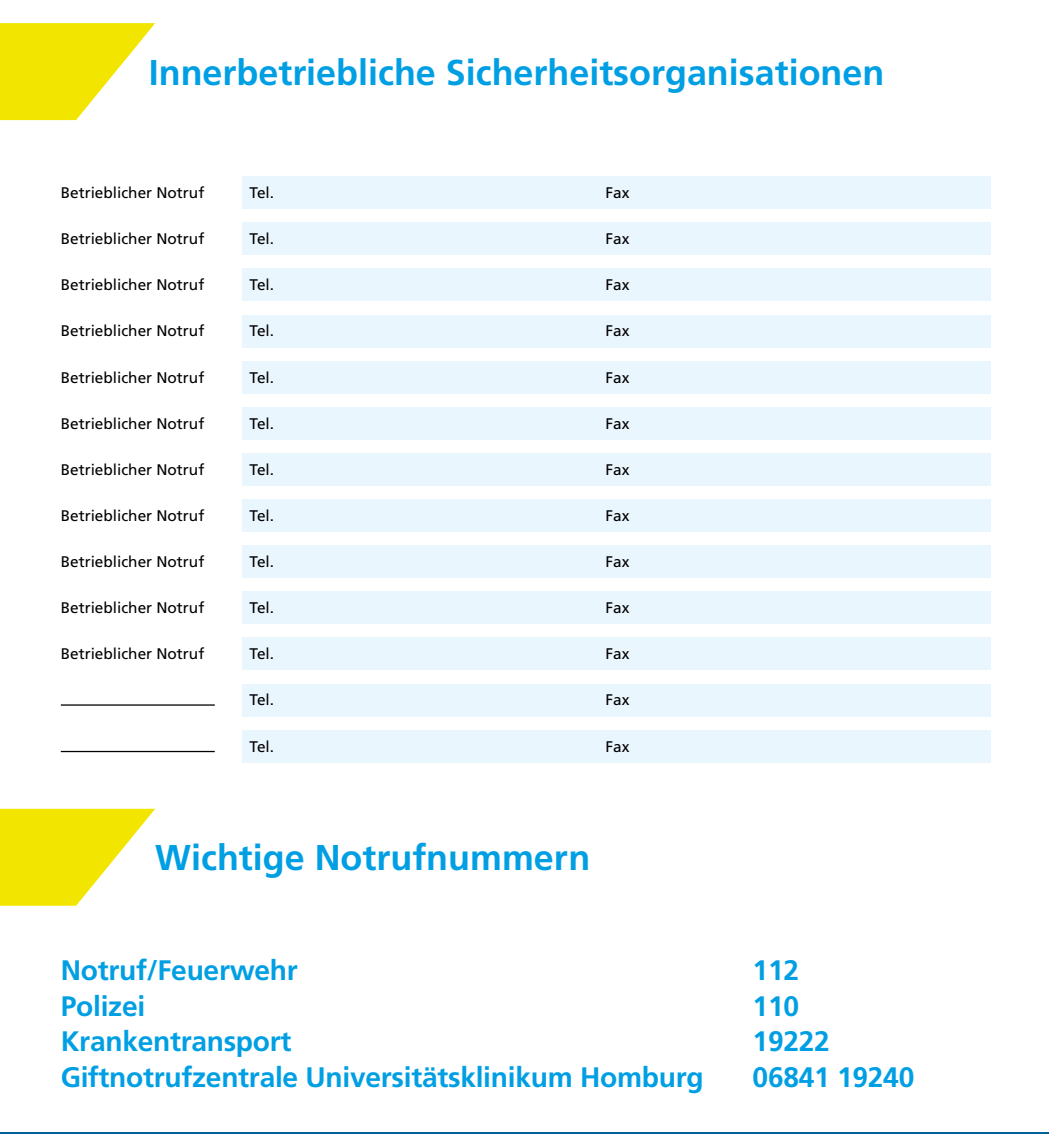
<style>
.page{position:relative;width:1049px;height:1134px;background:#fff}
.page>*{position:absolute;margin:0;border:0;box-sizing:border-box;transform-origin:0 0}
.t1{font:700 35.75px "Frutiger LT Pro";color:#009fe3}
.t2{font:700 28.25px "Frutiger LT Pro";letter-spacing:-.01em;color:#009fe3}
.t3{font:15.25px "Frutiger LT Pro";color:#000}
</style>
<div class="page">
<div style="left:242px;top:176px;width:748px;height:33px;background:#eaf6fe"></div>
<div style="left:242px;top:730px;width:748px;height:32px;background:#eaf6fe"></div>
<div style="left:242px;top:453px;width:748px;height:33px;background:#eaf6fe"></div>
<div style="left:242px;top:684px;width:748px;height:32px;background:#eaf6fe"></div>
<div style="left:242px;top:407px;width:748px;height:33px;background:#eaf6fe"></div>
<div style="left:242px;top:638px;width:748px;height:32px;background:#eaf6fe"></div>
<div style="left:242px;top:361px;width:748px;height:32px;background:#eaf6fe"></div>
<div style="left:242px;top:591px;width:748px;height:33px;background:#eaf6fe"></div>
<div style="left:242px;top:315px;width:748px;height:32px;background:#eaf6fe"></div>
<div style="left:242px;top:545px;width:748px;height:33px;background:#eaf6fe"></div>
<div style="left:242px;top:269px;width:748px;height:32px;background:#eaf6fe"></div>
<div style="left:242px;top:499px;width:748px;height:33px;background:#eaf6fe"></div>
<div style="left:242px;top:222px;width:748px;height:33px;background:#eaf6fe"></div>
<hr style="left:61px;top:704px;width:154px;height:2px;background:#000">
<hr style="left:61px;top:751px;width:154px;height:1px;background:#000">
<svg style="left:0;top:23px;width:155px;height:97px"></svg>
<svg style="left:0;top:809px;width:155px;height:97px"></svg>
<hr style="left:0;top:1133px;width:1049px;height:1px;background:#00609c">
<p class="t1" style="left:149px;top:51px;width:737px">Innerbetriebliche Sicherheitsorganisationen</p>
<p class="t3" style="left:61px;top:184px;width:145px">Betrieblicher Notruf</p>
<p class="t3" style="left:250px;top:184px;width:26px">Tel.</p>
<p class="t3" style="left:605px;top:184px;width:25px">Fax</p>
<p class="t3" style="left:61px;top:230px;width:145px">Betrieblicher Notruf</p>
<p class="t3" style="left:250px;top:230px;width:26px">Tel.</p>
<p class="t3" style="left:605px;top:230px;width:25px">Fax</p>
<p class="t3" style="left:61px;top:276px;width:145px">Betrieblicher Notruf</p>
<p class="t3" style="left:250px;top:276px;width:26px">Tel.</p>
<p class="t3" style="left:605px;top:276px;width:25px">Fax</p>
<p class="t3" style="left:61px;top:322px;width:145px">Betrieblicher Notruf</p>
<p class="t3" style="left:250px;top:322px;width:26px">Tel.</p>
<p class="t3" style="left:605px;top:322px;width:25px">Fax</p>
<p class="t3" style="left:61px;top:368px;width:145px">Betrieblicher Notruf</p>
<p class="t3" style="left:250px;top:368px;width:26px">Tel.</p>
<p class="t3" style="left:605px;top:368px;width:25px">Fax</p>
<p class="t3" style="left:61px;top:414px;width:145px">Betrieblicher Notruf</p>
<p class="t3" style="left:250px;top:414px;width:26px">Tel.</p>
<p class="t3" style="left:605px;top:414px;width:25px">Fax</p>
<p class="t3" style="left:61px;top:460px;width:145px">Betrieblicher Notruf</p>
<p class="t3" style="left:250px;top:460px;width:26px">Tel.</p>
<p class="t3" style="left:605px;top:460px;width:25px">Fax</p>
<p class="t3" style="left:61px;top:507px;width:145px">Betrieblicher Notruf</p>
<p class="t3" style="left:250px;top:507px;width:26px">Tel.</p>
<p class="t3" style="left:605px;top:507px;width:25px">Fax</p>
<p class="t3" style="left:61px;top:553px;width:145px">Betrieblicher Notruf</p>
<p class="t3" style="left:250px;top:553px;width:26px">Tel.</p>
<p class="t3" style="left:605px;top:553px;width:25px">Fax</p>
<p class="t3" style="left:61px;top:599px;width:145px">Betrieblicher Notruf</p>
<p class="t3" style="left:250px;top:599px;width:26px">Tel.</p>
<p class="t3" style="left:605px;top:599px;width:25px">Fax</p>
<p class="t3" style="left:61px;top:645px;width:145px">Betrieblicher Notruf</p>
<p class="t3" style="left:250px;top:645px;width:26px">Tel.</p>
<p class="t3" style="left:605px;top:645px;width:25px">Fax</p>
<p class="t3" style="left:250px;top:691px;width:26px">Tel.</p>
<p class="t3" style="left:605px;top:691px;width:25px">Fax</p>
<p class="t3" style="left:250px;top:737px;width:26px">Tel.</p>
<p class="t3" style="left:605px;top:737px;width:25px">Fax</p>
<p class="t1" style="left:155px;top:836px;width:437px">Wichtige Notrufnummern</p>
<p class="t2" style="left:61px;top:953px;width:238px">Notruf/Feuerwehr</p>
<p class="t2" style="left:753px;top:953px;width:48px">112</p>
<p class="t2" style="left:61px;top:989px;width:86px">Polizei</p>
<p class="t2" style="left:753px;top:989px;width:48px">110</p>
<p class="t2" style="left:61px;top:1024px;width:232px">Krankentransport</p>
<p class="t2" style="left:753px;top:1024px;width:79px">19222</p>
<p class="t2" style="left:61px;top:1060px;width:644px">Giftnotrufzentrale Universitätsklinikum Homburg</p>
<p class="t2" style="left:753px;top:1060px;width:163px">06841 19240</p>
</div>
